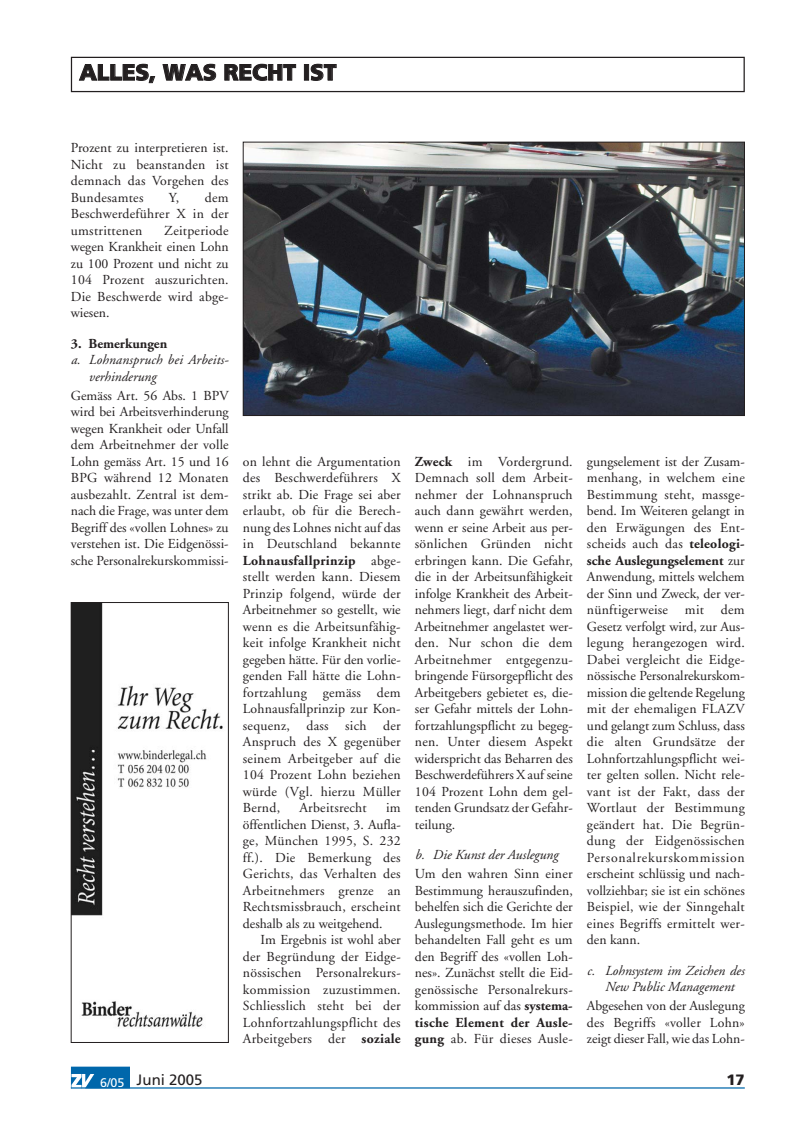
<style>
.page{position:relative;width:791px;height:1134px;background:#fff}
.page>*{position:absolute;margin:0;border:0;box-sizing:border-box;transform-origin:0 0}
.t1{font:900 22.5px "Frutiger";color:#231f20}
.t2{font:15px "Frutiger";color:#231f20}
.t3{font:900 15px "Frutiger";color:#231f20}
.t4{font:13.75px/16.5px "Adobe Garamond";letter-spacing:.02em;color:#231f20;text-align:justify}
.t5{font:italic 13.75px/16.5px "Adobe Garamond";color:#231f20}
.t6{font:700 13.75px "Adobe Garamond";color:#231f20}
.s1{font-weight:700}
</style>
<div class="page">
<svg style="left:71px;top:1067px;width:59px;height:20px"></svg>
<hr style="left:71px;top:1087px;width:673px;height:1px;background:#0067ab">
<div style="left:71px;top:57px;width:673px;height:35px;border:1px solid #231f20"></div>
<img style="left:73px;top:604px;width:150px;height:423px">
<div style="left:71px;top:602px;width:157px;height:441px;border:1px solid #231f20"></div>
<img style="left:245px;top:144px;width:497px;height:270px">
<div style="left:243px;top:142px;width:501px;height:274px;border:1px solid #231f20"></div>
<h1 class="t1" style="left:79px;top:63px;width:258px">ALLES, WAS RECHT IST</h1>
<p class="t4" style="left:71px;top:141px;width:159px">Prozent zu interpretieren ist.<br>Nicht zu beanstanden ist demnach das Vorgehen des Bundesamtes</p>
<p class="t4" style="left:71px;top:190px;width:159px;text-indent:134px">dem Beschwerdeführer X in der umstrittenen</p>
<p class="t4" style="left:169px;top:190px;width:12px">Y,</p>
<p class="t4" style="left:71px;top:223px;width:159px;text-indent:93px">Zeitperiode wegen Krankheit einen Lohn zu 100 Prozent und nicht zu 104 Prozent auszurichten.<br>Die Beschwerde wird abge&shy;wiesen.</p>
<p class="t6" style="left:71px;top:338px;width:98px">3. Bemerkungen</p>
<p class="t5" style="left:89px;top:353px;width:142px;text-indent:-18px">a. Lohnanspruch bei Arbeits&shy;verhinderung</p>
<p class="t4" style="left:71px;top:388px;width:159px">Gemäss Art. 56 Abs. 1 BPV wird bei Arbeitsverhinderung wegen Krankheit oder Unfall dem Arbeitnehmer der volle Lohn gemäss Art. 15 und 16<br>BPG während 12 Monaten ausbezahlt. Zentral ist dem&shy;nach die Frage, was unter dem Begriff des «vollen Lohnes» zu verstehen ist. Die Eidgenössi&shy;sche Personalrekurskommissi-</p>
<p class="t4" style="left:243px;top:454px;width:159px">on lehnt die Argumentation des Beschwerdeführers X strikt ab. Die Frage sei aber erlaubt, ob für die Berech&shy;nung des Lohnes nicht auf das in Deutschland bekannte <span class="s1">Lohnausfallprinzip</span> abge&shy;stellt werden kann. Diesem Prinzip folgend, würde der Arbeitnehmer so gestellt, wie wenn es die Arbeitsunfähig&shy;keit infolge Krankheit nicht gegeben hätte. Für den vorlie&shy;genden Fall hätte die Lohn&shy;fortzahlung gemäss dem Lohnausfallprinzip zur Kon&shy;sequenz, dass sich der Anspruch des X gegenüber seinem Arbeitgeber auf die 104 Prozent Lohn beziehen würde (Vgl. hierzu Müller Bernd,</p>
<p class="t4" style="left:299px;top:801px;width:69px">Arbeitsrecht</p>
<p class="t4" style="left:243px;top:801px;width:159px;text-indent:143px">im öffentlichen Dienst, 3. Aufla&shy;ge, München 1995, S. 232 ff.). Die Bemerkung des Gerichts, das Verhalten des Arbeitnehmers grenze an Rechtsmissbrauch, erscheint deshalb als zu weitgehend.</p>
<p class="t4" style="left:243px;top:933px;width:159px;text-indent:18px">Im Ergebnis ist wohl aber der Begründung der Eidge&shy;nössischen Personalrekurs&shy;kommission zuzustimmen.<br>Schliesslich steht bei der Lohnfortzahlungspflicht des Arbeitgebers der <span class="s1">soziale</span></p>
<p class="t4" style="left:414px;top:454px;width:159px"><span class="s1">Zweck</span> im Vordergrund.<br>Demnach soll dem Arbeit&shy;nehmer der Lohnanspruch auch dann gewährt werden, wenn er seine Arbeit aus per&shy;sönlichen Gründen nicht erbringen kann. Die Gefahr, die in der Arbeitsunfähigkeit infolge Krankheit des Arbeit&shy;nehmers liegt, darf nicht dem Arbeitnehmer angelastet wer&shy;den. Nur schon die dem Arbeitnehmer entgegenzu&shy;bringende Fürsorgepflicht des Arbeitgebers gebietet es, die&shy;ser Gefahr mittels der Lohn&shy;fortzahlungspflicht zu begeg&shy;nen. Unter diesem Aspekt widerspricht das Beharren des Beschwerdeführers X auf seine 104 Prozent Lohn dem gel&shy;tenden Grundsatz der Gefahr&shy;teilung.</p>
<p class="t5" style="left:414px;top:848px;width:144px">b. Die Kunst der Auslegung</p>
<p class="t4" style="left:414px;top:867px;width:159px">Um den wahren Sinn einer Bestimmung herauszufinden, behelfen sich die Gerichte der Auslegungsmethode. Im hier behandelten Fall geht es um den Begriff des «vollen Loh&shy;nes». Zunächst stellt die Eid&shy;genössische Personalrekurs&shy;kommission auf das <span class="s1">systema&shy;tische Element der Ausle&shy;gung</span> ab. Für dieses Ausle-</p>
<p class="t4" style="left:586px;top:454px;width:159px">gungselement ist der Zusam&shy;menhang, in welchem eine Bestimmung steht, massge&shy;bend. Im Weiteren gelangt in den Erwägungen des Ent&shy;scheids auch das <span class="s1">teleologi&shy;sche Auslegungselement</span> zur Anwendung, mittels welchem der Sinn und Zweck, der ver&shy;nünftigerweise mit dem Gesetz verfolgt wird, zur Aus&shy;legung herangezogen wird.<br>Dabei vergleicht die Eidge&shy;nössische Personalrekurskom&shy;mission die geltende Regelung mit der ehemaligen FLAZV und gelangt zum Schluss, dass die alten Grundsätze der Lohnfortzahlungspflicht wei&shy;ter gelten sollen. Nicht rele&shy;vant ist der Fakt, dass der Wortlaut der Bestimmung geändert hat. Die Begrün&shy;dung der Eidgenössischen Personalrekurskommission erscheint schlüssig und nach&shy;vollziehbar; sie ist ein schönes Beispiel, wie der Sinngehalt eines Begriffs ermittelt wer&shy;den kann.</p>
<p class="t5" style="left:586px;top:963px;width:159px;text-align:center">c. Lohnsystem im Zeichen des<br>New Public Management</p>
<p class="t4" style="left:586px;top:999px;width:159px">Abgesehen von der Auslegung des Begriffs «voller Lohn» zeigt dieser Fall, wie das Lohn-</p>
<p class="t2" style="left:100px;top:1074px;width:104px"><sub>6/05</sub> Juni 2005</p>
<p class="t3" style="left:726px;top:1074px;width:20px">17</p>
</div>
